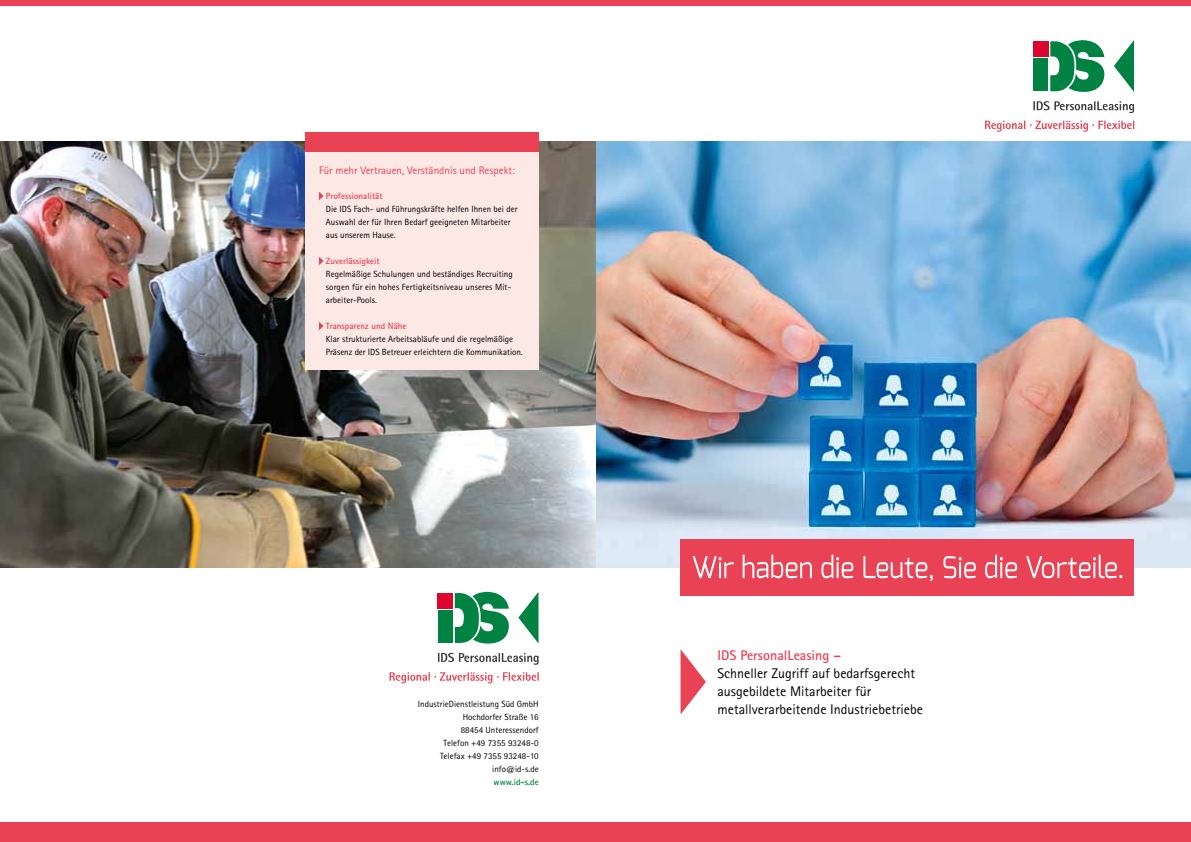
<style>
.page{position:relative;width:1191px;height:842px;background:#fff}
.page>*{position:absolute;margin:0;border:0;box-sizing:border-box;transform-origin:0 0}
.t1{font:14px/18px "Rotis Sans Serif";color:#000}
.t2{font:700 14px "Rotis Sans Serif";color:#e94255}
.t3{font:11px "Rotis Sans Serif";color:#e94255}
.t4{font:9px/13px "Rotis Sans Serif";color:#000}
.t5{font:700 9px "Rotis Sans Serif";color:#e94255}
.t6{font:700 9px "Rotis Sans Serif";color:#008243}
</style>
<div class="page">
<div style="left:0;top:0;width:1191px;height:6px;background:#e94255"></div>
<div style="left:0;top:822px;width:1191px;height:20px;background:#e94255"></div>
<img style="left:595px;top:142px;width:596px;height:425px">
<img style="left:0;top:142px;width:595px;height:425px">
<div style="left:305px;top:146px;width:234px;height:223px;background:#fce8e5"></div>
<svg style="left:319px;top:192px;width:4px;height:8px"></svg>
<svg style="left:319px;top:257px;width:4px;height:8px"></svg>
<svg style="left:319px;top:322px;width:4px;height:8px"></svg>
<div style="left:680px;top:539px;width:454px;height:56px;background:#e94255"></div>
<svg style="left:692px;top:555px;width:430px;height:26px"></svg>
<svg style="left:680px;top:649px;width:26px;height:65px"></svg>
<div style="left:305px;top:132px;width:234px;height:20px;background:#e94255"></div>
<svg style="left:1033px;top:101px;width:101px;height:12px"></svg>
<svg style="left:985px;top:121px;width:149px;height:11px"></svg>
<svg style="left:1114px;top:40px;width:20px;height:52px"></svg>
<div style="left:1033px;top:41px;width:15px;height:16px;background:#dd042d"></div>
<svg style="left:1050px;top:40px;width:55px;height:52px"></svg>
<div style="left:1033px;top:58px;width:15px;height:33px;background:#008243"></div>
<svg style="left:438px;top:653px;width:100px;height:12px"></svg>
<svg style="left:389px;top:672px;width:150px;height:11px"></svg>
<svg style="left:518px;top:592px;width:20px;height:51px"></svg>
<div style="left:438px;top:593px;width:15px;height:15px;background:#dd042d"></div>
<svg style="left:455px;top:592px;width:54px;height:52px"></svg>
<div style="left:438px;top:610px;width:15px;height:33px;background:#008243"></div>
<p class="t3" style="left:319px;top:164px;width:197px">Für mehr Vertrauen, Verständnis und Respekt:</p>
<p class="t5" style="left:326px;top:190px;width:58px">Professionalität</p>
<p class="t4" style="left:326px;top:203px;width:193px">Die IDS Fach- und Führungskräfte helfen Ihnen bei der<br>Auswahl der für Ihren Bedarf geeigneten Mitarbeiter aus unserem Hause.</p>
<p class="t5" style="left:326px;top:255px;width:55px">Zuverlässigkeit</p>
<p class="t4" style="left:326px;top:268px;width:188px">Regelmäßige Schulungen und beständiges Recruiting sorgen für ein hohes Fertigkeitsniveau unseres Mit&shy;arbeiter-Pools.</p>
<p class="t5" style="left:326px;top:320px;width:82px">Transparenz und Nähe</p>
<p class="t4" style="left:326px;top:333px;width:198px">Klar strukturierte Arbeitsabläufe und die regelmäßige<br>Präsenz der IDS Betreuer erleichtern die Kommunikation.</p>
<p class="t4" style="left:418px;top:697px;width:122px;text-align:right">IndustrieDienstleistung Süd GmbH<br>Hochdorfer Straße 16<br>88454 Unteressendorf<br>Telefon +49 7355 93248-0<br>Telefax +49 7355 93248-10 info@id-s.de</p>
<p class="t6" style="left:493px;top:776px;width:47px">www.id-s.de</p>
<h1 class="t2" style="left:717px;top:647px;width:125px">IDS PersonalLeasing –</h1>
<h1 class="t1" style="left:717px;top:664px;width:207px">Schneller Zugriff auf bedarfsgerecht ausgebildete Mitarbeiter für metallverarbeitende Industriebetriebe</h1>
</div>
